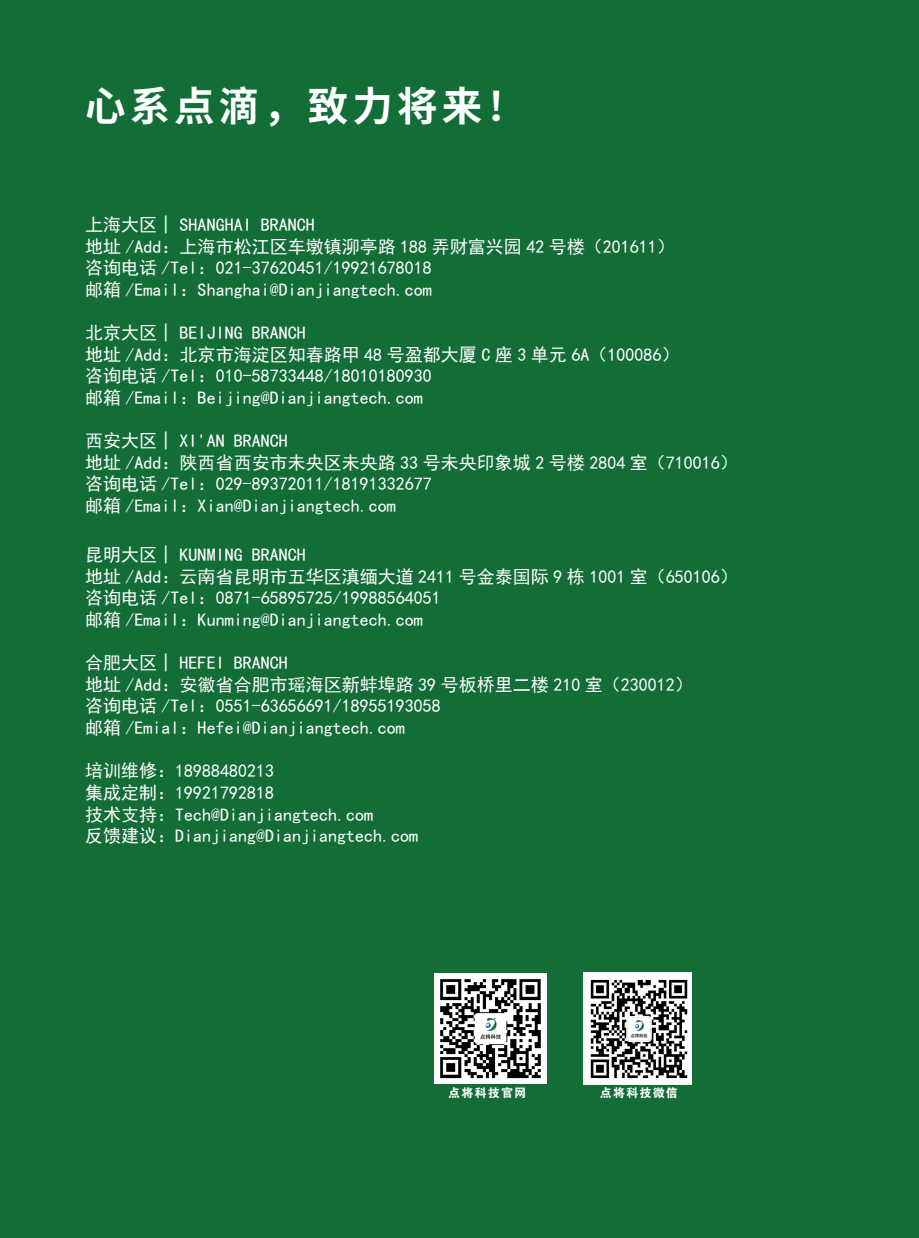
<style>
.page{position:relative;width:919px;height:1238px;background:#fff}
.page>*{position:absolute;margin:0;border:0;box-sizing:border-box;transform-origin:0 0}
.t1{font:700 40.5px "Source Han Sans CN";letter-spacing:.1em;color:#fff}
.t2{font:18px/21.6px "Sim Hei";color:#fff}
.t3{font:12px "FZDHTK GBK1 0";letter-spacing:.1em;color:#fff}
.s1{font-weight:500}
</style>
<div class="page">
<div style="left:0;top:0;width:918px;height:1237px;background:#136d37"></div>
<img style="left:584px;top:972px;width:107px;height:112px">
<img style="left:435px;top:973px;width:111px;height:109px">
<p class="t1" style="left:85px;top:83px;width:443px">心系点滴，致力将来<span class="s1">！</span></p>
<p class="t2" style="left:85px;top:214px;width:231px">上海大区 | SHANGHAI BRANCH</p>
<p class="t2" style="left:85px;top:235px;width:591px">地址 /Add：上海市松江区车墩镇泖亭路 188 弄财富兴园 42 号楼（201611）</p>
<p class="t2" style="left:85px;top:257px;width:348px">咨询电话 /Tel：021-37620451/19921678018</p>
<p class="t2" style="left:85px;top:279px;width:348px">邮箱 /Email：Shanghai@Dianjiangtech.com</p>
<p class="t2" style="left:85px;top:322px;width:222px">北京大区 | BEIJING BRANCH</p>
<p class="t2" style="left:85px;top:343px;width:595px">地址 /Add：北京市海淀区知春路甲 48 号盈都大厦 C 座 3 单元 6A（100086）</p>
<p class="t2" style="left:85px;top:365px;width:348px">咨询电话 /Tel：010-58733448/18010180930</p>
<p class="t2" style="left:85px;top:387px;width:339px">邮箱 /Email：Beijing@Dianjiangtech.com</p>
<p class="t2" style="left:85px;top:430px;width:204px">西安大区 | XI'AN BRANCH</p>
<p class="t2" style="left:85px;top:451px;width:654px">地址 /Add：陕西省西安市未央区未央路 33 号未央印象城 2 号楼 2804 室（710016）</p>
<p class="t2" style="left:85px;top:473px;width:348px">咨询电话 /Tel：029-89372011/18191332677</p>
<p class="t2" style="left:85px;top:495px;width:312px">邮箱 /Email：Xian@Dianjiangtech.com</p>
<p class="t2" style="left:85px;top:544px;width:222px">昆明大区 | KUNMING BRANCH</p>
<p class="t2" style="left:85px;top:565px;width:654px">地址 /Add：云南省昆明市五华区滇缅大道 2411 号金泰国际 9 栋 1001 室（650106）</p>
<p class="t2" style="left:85px;top:587px;width:357px">咨询电话 /Tel：0871-65895725/19988564051</p>
<p class="t2" style="left:85px;top:609px;width:339px">邮箱 /Email：Kunming@Dianjiangtech.com</p>
<p class="t2" style="left:85px;top:652px;width:204px">合肥大区 | HEFEI BRANCH</p>
<p class="t2" style="left:85px;top:673px;width:609px">地址 /Add：安徽省合肥市瑶海区新蚌埠路 39 号板桥里二楼 210 室（230012）</p>
<p class="t2" style="left:85px;top:695px;width:357px">咨询电话 /Tel：0551-63656691/18955193058</p>
<p class="t2" style="left:85px;top:717px;width:321px">邮箱 /Emial：Hefei@Dianjiangtech.com</p>
<p class="t2" style="left:85px;top:760px;width:334px">培训维修：18988480213<br>集成定制：19921792818<br>技术支持：Tech@Dianjiangtech.com<br>反馈建议：Dianjiang@Dianjiangtech.com</p>
<p class="t3" style="left:448px;top:1086px;width:79px">点将科技官网</p>
<p class="t3" style="left:600px;top:1086px;width:79px">点将科技微信</p>
</div>
